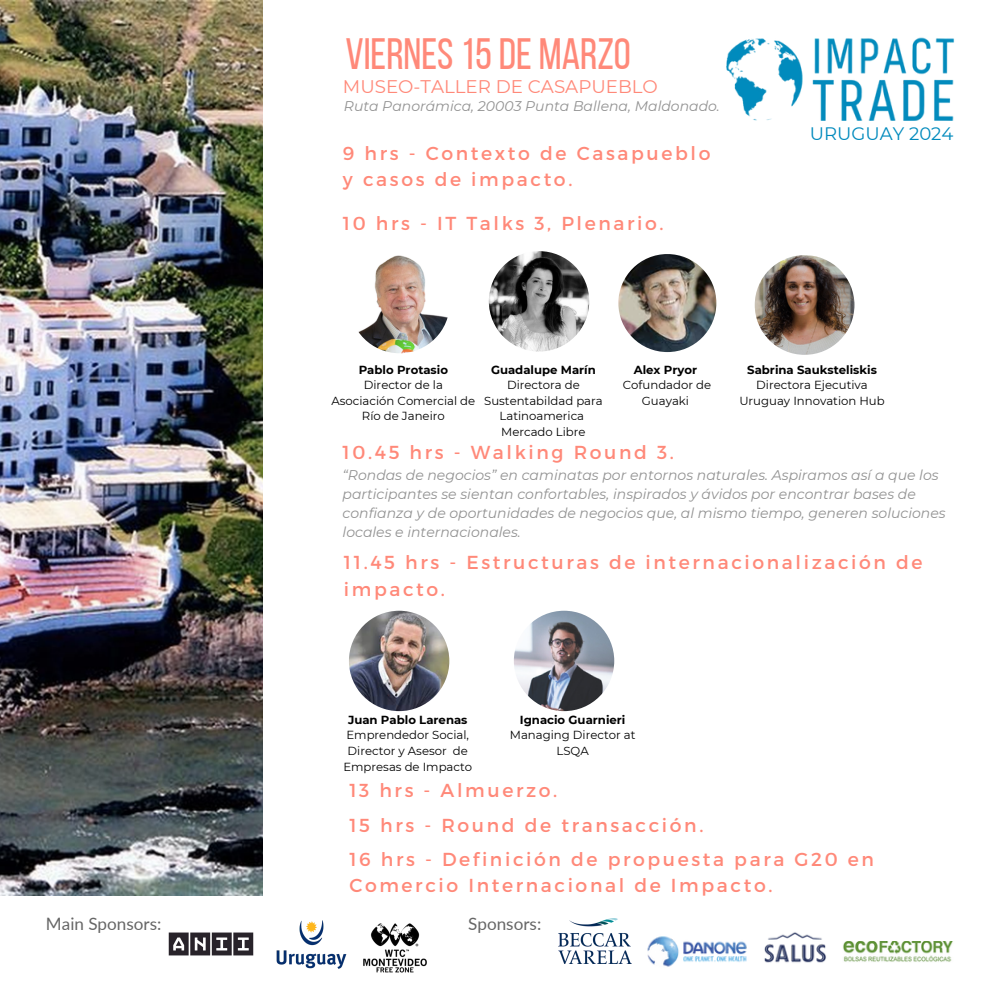
<style>
.page{position:relative;width:993px;height:993px;background:#fff}
.page>*{position:absolute;margin:0;border:0;box-sizing:border-box;transform-origin:0 0}
.t1{font:43.75px "Bebas Neue";color:#ff8979}
.t2{font:18.72px/26.2px "Montserrat";letter-spacing:.14em;color:#ff8979}
.t3{font:18.2px "Montserrat";color:#ff8979}
.t4{font:18.03px "Montserrat";color:#018abd}
.t5{font:17.15px "Lato";color:#666}
.t6{font:italic 14px/18.7px "Montserrat";color:#929292}
.t7{font:11.72px/15.6px "Montserrat";color:#000;text-align:center}
.t8{font:700 11.72px "Montserrat";color:#000}
.s1{font-weight:700}
</style>
<div class="page">
<img style="left:0;top:0;width:262px;height:895px">
<img style="left:726px;top:37px;width:229px;height:84px">
<img style="left:488px;top:251px;width:101px;height:100px;border-radius:50%">
<img style="left:349px;top:253px;width:100px;height:100px;border-radius:50%">
<img style="left:618px;top:254px;width:98px;height:98px;border-radius:50%">
<img style="left:754px;top:255px;width:100px;height:100px;border-radius:50%">
<img style="left:349px;top:610px;width:100px;height:101px;border-radius:50%">
<img style="left:513px;top:610px;width:101px;height:101px;border-radius:50%">
<img style="left:276px;top:920px;width:55px;height:49px">
<img style="left:331px;top:923px;width:96px;height:50px">
<img style="left:558px;top:918px;width:73px;height:45px">
<img style="left:168px;top:932px;width:86px;height:24px">
<img style="left:647px;top:936px;width:100px;height:31px">
<img style="left:764px;top:932px;width:62px;height:31px">
<img style="left:843px;top:941px;width:110px;height:20px">
<p class="t1" style="left:345px;top:36px;width:287px">VIERNES15DE MARZO</p>
<p class="t3" style="left:343px;top:75px;width:316px">MUSEO-TALLER DE CASAPUEBLO</p>
<p class="t6" style="left:344px;top:96px;width:377px">Ruta Panorámica, 20003 Punta Ballena, Maldonado.</p>
<p class="t2" style="left:343px;top:139px;width:369px">9 hrs - Contexto de Casapueblo y casos de impacto.</p>
<p class="t2" style="left:343px;top:209px;width:322px">10 hrs - IT Talks 3, Plenario.</p>
<p class="t4" style="left:809px;top:122px;width:145px">URUGUAY 2024</p>
<p class="t8" style="left:358px;top:362px;width:91px">Pablo Protasio</p>
<p class="t7" style="left:331px;top:377px;width:145px">Director de la<br>Asociación Comercial de<br>Río de Janeiro</p>
<p class="t8" style="left:491px;top:362px;width:106px">Guadalupe Marín</p>
<p class="t7" style="left:484px;top:377px;width:120px">Directora de<br>Sustentabildad para<br>Latinoamerica</p>
<p class="t7" style="left:501px;top:424px;width:86px">Mercado Libre</p>
<p class="t8" style="left:633px;top:362px;width:65px">Alex Pryor</p>
<p class="t7" style="left:622px;top:377px;width:90px">Cofundador de<br>Guayaki</p>
<h3 class="t8" style="left:747px;top:362px;width:131px">Sabrina Sauksteliskis</h3>
<h4 class="t7" style="left:739px;top:377px;width:147px">Directora Ejecutiva<br>Uruguay Innovation Hub</h4>
<h3 class="t2" style="left:342px;top:438px;width:333px">10.45 hrs - Walking Round 3.</h3>
<p class="t6" style="left:342px;top:466px;width:604px">“Rondas de negocios” en caminatas por entornos naturales. Aspiramos así a que los participantes se sientan confortables, inspirados y ávidos por encontrar bases de confianza y de oportunidades de negocios que, al mismo tiempo, generen soluciones locales e internacionales.</p>
<p class="t2" style="left:344px;top:548px;width:580px">11.45 hrs - Estructuras de internacionalización de impacto.</p>
<h3 class="t7" style="left:509px;top:711px;width:127px"><span class="s1">Ignacio Guarnieri<br></span>Managing Director at<br>LSQA</h3>
<p class="t8" style="left:348px;top:712px;width:121px">Juan Pablo Larenas</p>
<p class="t7" style="left:343px;top:727px;width:130px">Emprendedor Social,<br>Director y Asesor de<br>Empresas de Impacto</p>
<p class="t2" style="left:349px;top:776px;width:209px">13 hrs - Almuerzo.</p>
<h3 class="t2" style="left:349px;top:810px;width:355px">15 hrs - Round de transacción.</h3>
<h3 class="t2" style="left:349px;top:845px;width:526px">16 hrs - Definición de propuesta para G20 en<br>Comercio Internacional de Impacto.</h3>
<p class="t5" style="left:46px;top:912px;width:117px">Main Sponsors:</p>
<p class="t5" style="left:468px;top:912px;width:75px">Sponsors:</p>
</div>
